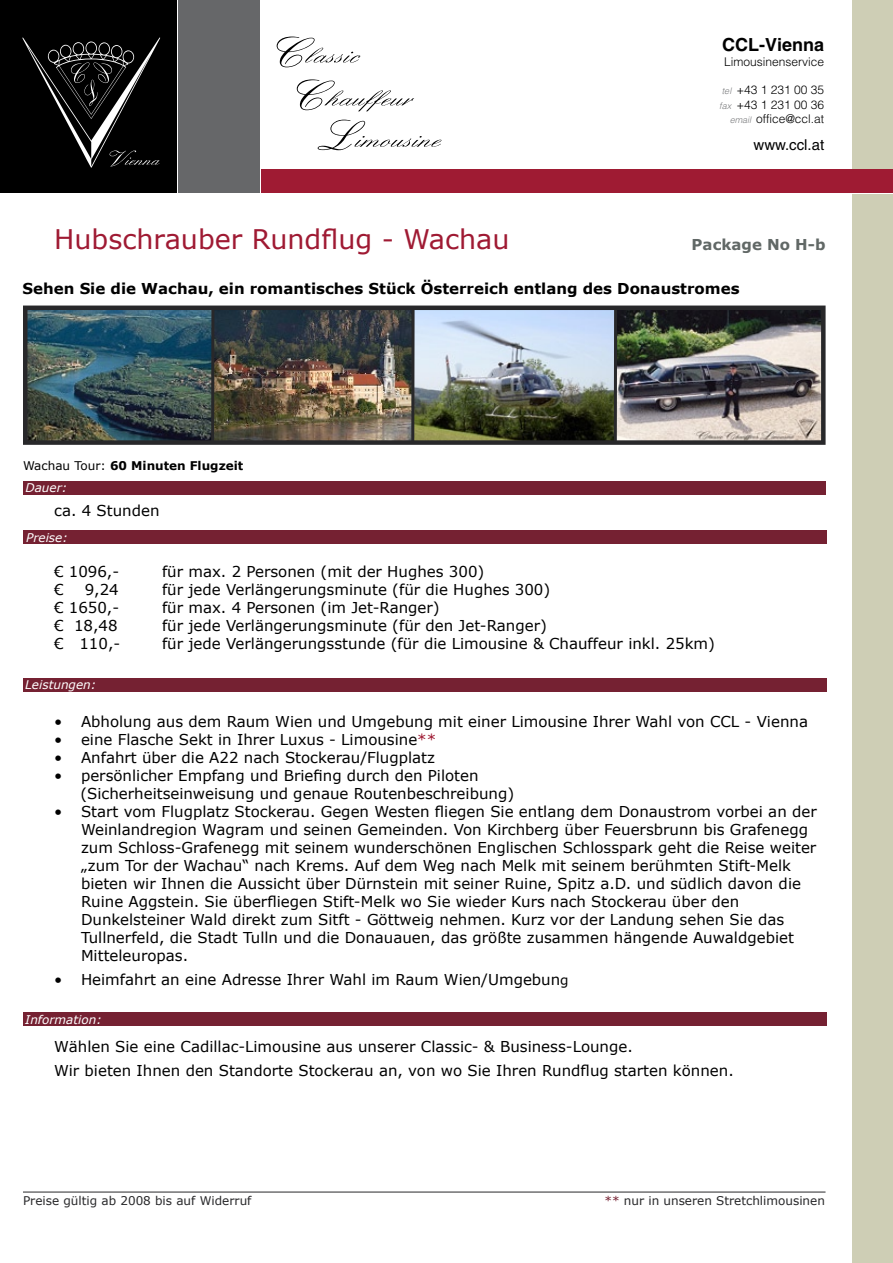
<style>
.page{position:relative;width:893px;height:1263px;background:#fff}
.page>*{position:absolute;margin:0;border:0;box-sizing:border-box;transform-origin:0 0}
.t1{font:27px "Verdana";color:#9f1a33}
.t2{font:700 18px "Helvetica LT";color:#000}
.t3{font:15px/18px "Verdana";color:#000}
.t4{font:700 15px "Verdana";color:#000}
.t5{font:700 15px "Verdana";color:#616866}
.t6{font:15px "Helvetica LT";color:#000}
.t7{font:300 12px/14.4px "Helvetica LT";color:#000;text-align:right}
.t8{font:12px "Verdana";color:#28282a}
.t9{font:italic 12px "Verdana";color:#fff}
.t10{font:700 12px "Verdana";color:#000}
.s1{font-style:italic;font-size:9px;color:#797a7c}
.s2{font-weight:400}
.s3{color:#9f1a33}
.s4{font-size:13.5px}
.s5{color:#752132}
</style>
<div class="page">
<div style="left:0;top:0;width:176px;height:193px;background:#000"></div>
<div style="left:178px;top:0;width:81px;height:193px;background:#666769"></div>
<div style="left:261px;top:170px;width:632px;height:23px;background:#9f1b33"></div>
<div style="left:853px;top:0;width:40px;height:168px;background:#ceceb5"></div>
<div style="left:853px;top:194px;width:40px;height:1069px;background:#ceceb5"></div>
<svg style="left:277px;top:37px;width:164px;height:113px"></svg>
<svg style="left:22px;top:37px;width:138px;height:131px"></svg>
<hr style="left:23px;top:1192px;width:802px;height:1px;background:#28282a">
<div style="left:23px;top:481px;width:802px;height:13px;background:#752132"></div>
<div style="left:23px;top:678px;width:803px;height:13px;background:#752132"></div>
<div style="left:23px;top:530px;width:803px;height:14px;background:#752132"></div>
<div style="left:23px;top:1012px;width:803px;height:14px;background:#752132"></div>
<img style="left:415px;top:311px;width:406px;height:129px">
<img style="left:28px;top:311px;width:383px;height:129px">
<div style="left:23px;top:306px;width:803px;height:139px;border:4px solid #28282a"></div>
<hr style="left:211px;top:308px;width:3px;height:134px;background:#28282a">
<svg style="left:411px;top:308px;width:4px;height:135px"></svg>
<hr style="left:614px;top:308px;width:3px;height:135px;background:#28282a">
<p class="t2" style="left:722px;top:34px;width:104px">CCL-Vienna</p>
<p class="t7" style="left:724px;top:54px;width:102px">Limousinenservice</p>
<p class="t7" style="left:719px;top:83px;width:106px"><span class="s1">tel</span> +43 1 231 00 35 <span class="s1">fax</span> +43 1 231 00 36 <span class="s1">email</span> office@ccl.at</p>
<p class="t6" style="left:753px;top:136px;width:72px">www.ccl.at</p>
<h1 class="t1" style="left:54px;top:221px;width:457px">Hubschrauber Rundflug - Wachau</h1>
<p class="t5" style="left:692px;top:235px;width:135px">Package No H-b</p>
<p class="t4" style="left:23px;top:279px;width:718px">Sehen Sie die Wachau, ein romantisches Stück Österreich entlang des Donaustromes</p>
<p class="t10" style="left:23px;top:458px;width:222px"><span class="s2">Wachau Tour:</span> 60 Minuten Flugzeit</p>
<p class="t9" style="left:26px;top:480px;width:43px">Dauer:</p>
<p class="t3" style="left:54px;top:501px;width:107px">ca. 4 Stunden</p>
<p class="t9" style="left:26px;top:530px;width:43px">Preise:</p>
<p class="t3" style="left:54px;top:562px;width:67px">€ 1096,-</p>
<p class="t3" style="left:162px;top:562px;width:324px">für max. 2 Personen (mit der Hughes 300)</p>
<p class="t3" style="left:54px;top:580px;width:11px">€</p>
<p class="t3" style="left:85px;top:580px;width:36px">9,24</p>
<p class="t3" style="left:162px;top:580px;width:390px">für jede Verlängerungsminute (für die Hughes 300)</p>
<p class="t3" style="left:54px;top:598px;width:67px">€ 1650,-</p>
<p class="t3" style="left:162px;top:598px;width:279px">für max. 4 Personen (im Jet-Ranger)</p>
<p class="t3" style="left:54px;top:616px;width:65px">€ 18,48</p>
<p class="t3" style="left:162px;top:616px;width:386px">für jede Verlängerungsminute (für den Jet-Ranger)</p>
<p class="t3" style="left:54px;top:634px;width:68px">€ 110,-</p>
<p class="t3" style="left:162px;top:634px;width:554px">für jede Verlängerungsstunde (für die Limousine &amp; Chauffeur inkl. 25km)</p>
<p class="t9" style="left:25px;top:676px;width:72px">Leistungen:</p>
<p class="t3" style="left:54px;top:712px;width:10px;text-align:justify">• • • •</p>
<p class="t3" style="left:54px;top:802px;width:10px">•</p>
<p class="t3" style="left:54px;top:970px;width:10px">•</p>
<p class="t3" style="left:80px;top:712px;width:738px">Abholung aus dem Raum Wien und Umgebung mit einer Limousine Ihrer Wahl von CCL - Vienna eine Flasche Sekt in Ihrer Luxus - Limousine<span class="s3">**<br></span>Anfahrt über die A22 nach Stockerau/Flugplatz<br>persönlicher Empfang und Briefing durch den Piloten<br>(Sicherheitseinweisung und genaue Routenbeschreibung)<br>Start vom Flugplatz Stockerau. Gegen Westen fliegen Sie entlang dem Donaustrom vorbei an der Weinlandregion Wagram und seinen Gemeinden. Von Kirchberg über Feuersbrunn bis Grafenegg zum Schloss-Grafenegg mit seinem wunderschönen Englischen Schlosspark geht die Reise weiter „zum Tor der Wachau“ nach Krems. Auf dem Weg nach Melk mit seinem berühmten Stift-Melk bieten wir Ihnen die Aussicht über Dürnstein mit seiner Ruine, Spitz a.D. und südlich davon die Ruine Aggstein. Sie überfliegen Stift-Melk wo Sie wieder Kurs nach Stockerau über den Dunkelsteiner Wald direkt zum Sitft - Göttweig nehmen. Kurz vor der Landung sehen Sie das Tullnerfeld, die Stadt Tulln und die Donauauen, das größte zusammen hängende Auwaldgebiet Mitteleuropas.</p>
<p class="t3" style="left:81px;top:970px;width:489px">Heimfahrt an eine Adresse Ihrer Wahl im Raum Wien/Umgebun<span class="s4">g</span></p>
<p class="t9" style="left:25px;top:1012px;width:78px">Information:</p>
<p class="t3" style="left:54px;top:1034px;width:681px;line-height:24px">Wählen Sie eine Cadillac-Limousine aus unserer Classic- &amp; Business-Lounge.<br>Wir bieten Ihnen den Standorte Stockerau an, von wo Sie Ihren Rundflug starten können.</p>
<p class="t8" style="left:23px;top:1193px;width:230px">Preise gültig ab 2008 bis auf Widerruf</p>
<p class="t8" style="left:604px;top:1193px;width:222px"><span class="s5">**</span> nur in unseren Stretchlimousinen</p>
</div>
